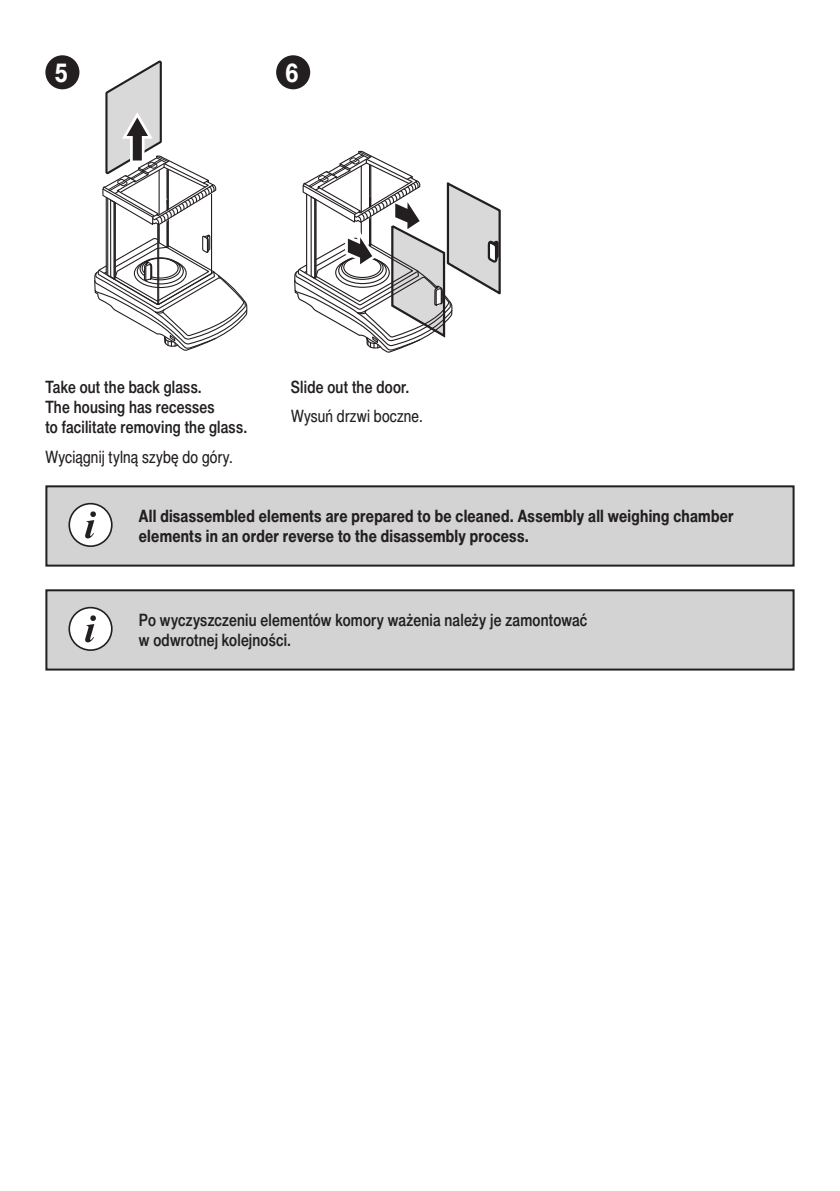
<style>
.page{position:relative;width:840px;height:1191px;background:#fff}
.page>*{position:absolute;margin:0;border:0;box-sizing:border-box;transform-origin:0 0}
.t1{font:700 26px "Switzer Cnd EFN";color:#fff}
.t2{font:17px/20.4px "Switzer Cnd EFN Medium";letter-spacing:.01em;color:#231f20}
.t3{font:700 17px/20.4px "Switzer Cnd EFN";letter-spacing:.015em;color:#231f20}
.t4{font:17px "Switzer Cnd EFN";letter-spacing:.01em;color:#231f20}
</style>
<div class="page">
<svg style="left:94px;top:61px;width:154px;height:289px"></svg>
<svg style="left:294px;top:150px;width:207px;height:202px"></svg>
<div style="left:45px;top:55px;width:34px;height:34px;background:#231f20;border-radius:50%"></div>
<div style="left:276px;top:55px;width:34px;height:34px;background:#231f20;border-radius:50%"></div>
<div style="left:46px;top:590px;width:747px;height:79px;background:#d2d3d2"></div>
<div style="left:45px;top:589px;width:749px;height:81px;border:2px solid #231f20"></div>
<div style="left:69px;top:607px;width:43px;height:43px;background:#fff;border-radius:50%"></div>
<div style="left:68px;top:607px;width:44px;height:44px;border:2px solid #231f20;border-radius:50%"></div>
<svg style="left:85px;top:615px;width:11px;height:27px"></svg>
<div style="left:46px;top:486px;width:747px;height:79px;background:#d2d3d2"></div>
<div style="left:45px;top:485px;width:749px;height:81px;border:2px solid #231f20"></div>
<div style="left:69px;top:504px;width:43px;height:42px;background:#fff;border-radius:50%"></div>
<div style="left:68px;top:503px;width:44px;height:44px;border:2px solid #231f20;border-radius:50%"></div>
<svg style="left:85px;top:511px;width:11px;height:27px"></svg>
<p class="t1" style="left:55px;top:57px;width:15px">5</p>
<p class="t1" style="left:285px;top:57px;width:15px">6</p>
<p class="t2" style="left:45px;top:376px;width:203px">Take out the back glass.<br>The housing has recesses<br>to facilitate removing the glass.</p>
<p class="t2" style="left:291px;top:376px;width:120px">Slide out the door.</p>
<p class="t4" style="left:291px;top:406px;width:133px">Wysuń drzwi boczne.</p>
<p class="t4" style="left:45px;top:447px;width:189px">Wyciągnij tylną szybę do góry.</p>
<p class="t3" style="left:139px;top:505px;width:596px">All disassembled elements are prepared to be cleaned. Assembly all weighing chamber elements in an order reverse to the disassembly process.</p>
<p class="t2" style="left:139px;top:609px;width:449px">Po wyczyszczeniu elementów komory ważenia należy je zamontować</p>
<p class="t2" style="left:139px;top:629px;width:154px">w odwrotnej kolejności.</p>
</div>
